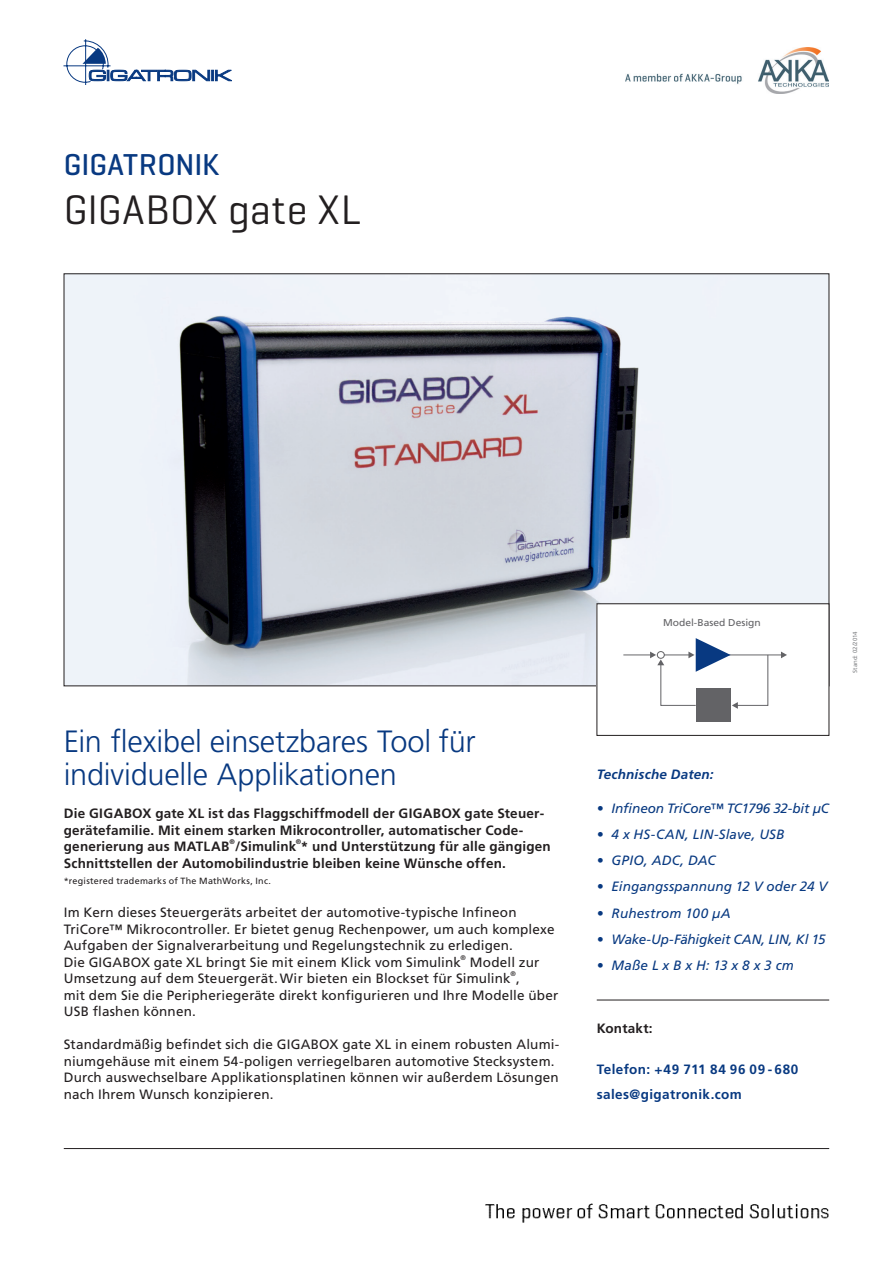
<style>
.page{position:relative;width:893px;height:1263px;background:#fff}
.page>*{position:absolute;margin:0;border:0;box-sizing:border-box;transform-origin:0 0}
.t1{font:42px "Geogrotesque";letter-spacing:.01em;color:#231f20}
.giga_flyer_copy{font:300 30.75px/33px "Frutiger LT Std";letter-spacing:-.005em;color:#083981}
.t2{font:500 30.75px "Geogrotesque";letter-spacing:-.005em;color:#083981}
.giga_flyer_copy-2{font:13.5px/16.5px "Frutiger LT Std";letter-spacing:.01em;color:#231f20}
.giga_flyer_copy-3{font:700 13.5px/16.5px "Frutiger LT Std";letter-spacing:.015em;color:#231f20}
.giga_flyer_copy-4{font:italic 13.5px "Frutiger LT Std";letter-spacing:.005em;color:#083981}
.giga_flyer_copy-5{font:italic 13.5px "Frutiger LT Std";letter-spacing:-.015em;color:#083981}
.fließtext{font:700 13.5px "Frutiger LT Std";letter-spacing:.03em;color:#083981}
.giga_flyer_copy-6{font:italic 700 13.5px "Frutiger LT Std";letter-spacing:.015em;color:#083981}
.ihre_ansprechpartner{font:700 13.5px "Frutiger LT Std";letter-spacing:.015em;color:#231f20}
.t3{font:9.9px "Frutiger LT Std";color:#636366;scale:1.04 1}
.giga_flyer_copy-7{font:9px "Frutiger LT Std";letter-spacing:.03em;color:#231f20}
.giga_flyer_copy-8{font:700 6.75px "Frutiger LT Std";color:#231f20}
.giga_flyer_copy-9{font:6.75px "Frutiger LT Std";color:#231f20}
.t4{font:6px "Frutiger LT Std";letter-spacing:.01em;color:#808285}
</style>
<div class="page">
<img style="left:66px;top:276px;width:761px;height:408px">
<div style="left:597px;top:604px;width:232px;height:131px;background:#fff"></div>
<hr style="left:725px;top:654px;width:59px;height:1px;background:#636366">
<svg style="left:781px;top:651px;width:6px;height:7px"></svg>
<div style="left:696px;top:689px;width:35px;height:33px;background:#636366"></div>
<svg style="left:623px;top:638px;width:146px;height:71px"></svg>
<div style="left:597px;top:603px;width:232px;height:133px;border:1px solid #231f20"></div>
<hr style="left:64px;top:1148px;width:765px;height:1px;background:#231f20">
<img style="left:486px;top:1203px;width:343px;height:19px">
<img style="left:625px;top:47px;width:204px;height:47px">
<svg style="left:64px;top:39px;width:168px;height:46px"></svg>
<hr style="left:597px;top:1000px;width:232px;height:1px;background:#231f20">
<p class="t2" style="left:64px;top:145px;width:157px">GIGATRONIK</p>
<p class="t1" style="left:64px;top:184px;width:299px">GIGABOX gate XL</p>
<p class="giga_flyer_copy" style="left:64px;top:725px;width:413px">Ein flexibel einsetzbares Tool für individuelle Applikationen</p>
<p class="giga_flyer_copy-3" style="left:64px;top:805px;width:489px">Die GIGABOX gate XL ist das Flaggschiffmodell der GIGABOX gate Steuer&shy;gerätefamilie. Mit einem starken Mikrocontroller, automatischer Code&shy;generierung aus MATLAB /Simulink * und Unterstützung für alle gängigen</p>
<p class="giga_flyer_copy-8" style="left:229px;top:838px;width:7px">®</p>
<p class="giga_flyer_copy-8" style="left:296px;top:838px;width:7px">®</p>
<p class="giga_flyer_copy-3" style="left:64px;top:855px;width:444px">Schnittstellen der Automobilindustrie bleiben keine Wünsche offen.</p>
<p class="giga_flyer_copy-7" style="left:64px;top:876px;width:209px">*registered trademarks of The MathWorks, Inc.</p>
<p class="giga_flyer_copy-2" style="left:64px;top:904px;width:492px">Im Kern dieses Steuergeräts arbeitet der automotive-typische Infineon TriCore™ Mikrocontroller. Er bietet genug Rechenpower, um auch komplexe Aufgaben der Signalverarbeitung und Regelungstechnik zu erledigen.<br>Die GIGABOX gate XL bringt Sie mit einem Klick vom Simulink</p>
<p class="giga_flyer_copy-9" style="left:461px;top:953px;width:7px">®</p>
<p class="giga_flyer_copy-2" style="left:64px;top:954px;width:477px;text-indent:406px">Modell zur<br>Umsetzung auf dem Steuergerät. Wir bieten ein Blockset für Simulink ,</p>
<p class="giga_flyer_copy-9" style="left:510px;top:970px;width:7px">®</p>
<p class="giga_flyer_copy-2" style="left:64px;top:987px;width:496px">mit dem Sie die Peripheriegeräte direkt konfigurieren und Ihre Modelle über<br>USB flashen können.</p>
<p class="giga_flyer_copy-2" style="left:64px;top:1036px;width:497px">Standardmäßig befindet sich die GIGABOX gate XL in einem robusten Alumi&shy;niumgehäuse mit einem 54-poligen verriegelbaren automotive Stecksystem.<br>Durch auswechselbare Applikationsplatinen können wir außerdem Lösungen nach Ihrem Wunsch konzipieren.</p>
<p class="t3" style="left:663px;top:617px;width:96px">Model-Based Design</p>
<p class="t4" style="left:852px;top:673px;width:43px;rotate:-90deg">Stand: 02/2014</p>
<p class="giga_flyer_copy-6" style="left:597px;top:766px;width:118px">Technische Daten:</p>
<p class="giga_flyer_copy-5" style="left:597px;top:800px;width:234px">• Infineon TriCore™ TC1796 32-bit µC</p>
<p class="giga_flyer_copy-4" style="left:597px;top:826px;width:189px">• 4 x HS-CAN, LIN-Slave, USB</p>
<p class="giga_flyer_copy-4" style="left:597px;top:852px;width:121px">• GPIO, ADC, DAC</p>
<p class="giga_flyer_copy-4" style="left:597px;top:879px;width:232px">• Eingangsspannung 12 V oder 24 V</p>
<p class="giga_flyer_copy-4" style="left:597px;top:905px;width:135px">• Ruhestrom 100 μA</p>
<p class="giga_flyer_copy-5" style="left:597px;top:931px;width:231px">• Wake-Up-Fähigkeit CAN, LIN, Kl 15</p>
<p class="giga_flyer_copy-4" style="left:597px;top:958px;width:199px">• Maße L x B x H: 13 x 8 x 3 cm</p>
<p class="ihre_ansprechpartner" style="left:597px;top:1020px;width:57px">Kontakt:</p>
<p class="fließtext" style="left:597px;top:1061px;width:203px">Telefon: +49 711 84 96 09 - 680</p>
<p class="fließtext" style="left:597px;top:1086px;width:147px">sales@gigatronik.com</p>
</div>
